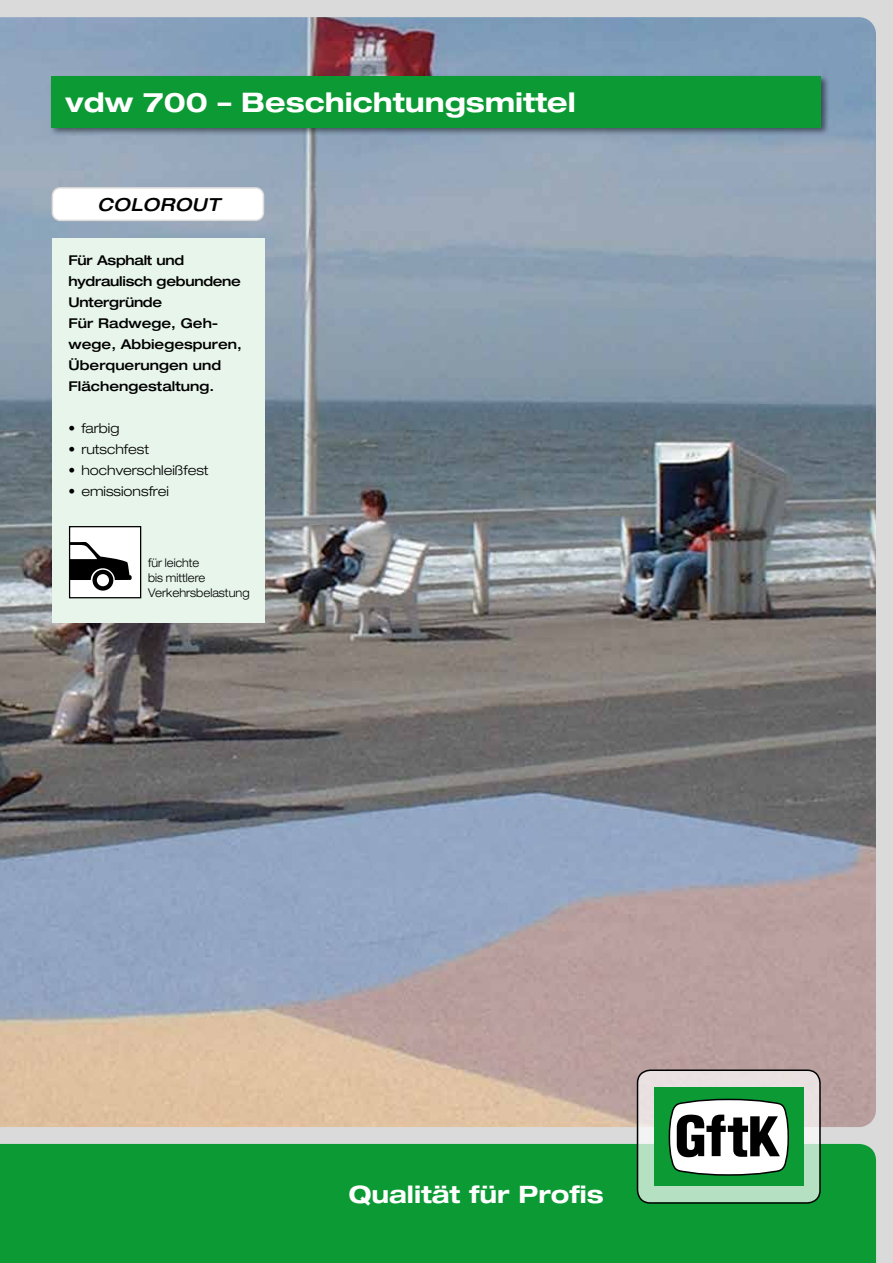
<style>
.page{position:relative;width:893px;height:1263px;background:#dadada}
.page>*{position:absolute;margin:0;border:0;box-sizing:border-box;transform-origin:0 0}
.t1{font:700 expanded 27px "Helvetica Neue LT Std";color:#fff}
.t2{font:700 expanded 24px "Helvetica Neue LT Std";color:#fff}
.t3{font:italic 500 expanded 18px "Helvetica Neue LT Std";letter-spacing:.03em;color:#000}
.t4{font:500 expanded 13.5px/21px "Helvetica Neue LT Std";color:#000}
.t5{font:300 expanded 13.5px "Helvetica Neue LT Std";color:#000}
.t6{font:300 expanded 12px/15px "Helvetica Neue LT Std";color:#000;scale:.88 1}
</style>
<div class="page">
<div style="left:0;top:1144px;width:876px;height:119px;background:#0b9a33"></div>
<img style="left:0;top:17px;width:876px;height:1110px">
<svg style="left:637px;top:1070px;width:183px;height:133px;fill:#e8e0df"></svg>
<div style="left:637px;top:1069px;width:184px;height:135px;border:2px solid #000;border-radius:13px"></div>
<div style="left:654px;top:1087px;width:150px;height:99px;background:#0b9a33"></div>
<svg style="left:668px;top:1098px;width:121px;height:78px;background:#96a49a"></svg>
<div style="left:49px;top:74px;width:781px;height:62px;background:#000;opacity:.5"></div>
<div style="left:52px;top:77px;width:769px;height:51px;background:#0b9a33"></div>
<div style="left:52px;top:188px;width:211px;height:32px;background:#fff;border-radius:8px"></div>
<div style="left:52px;top:187px;width:212px;height:34px;border:2px solid #dadada;border-radius:8px"></div>
<div style="left:52px;top:238px;width:213px;height:385px;background:#e7f5eb"></div>
<div style="left:70px;top:527px;width:71px;height:71px;background:#fff"></div>
<svg style="left:71px;top:542px;width:61px;height:49px"></svg>
<div style="left:69px;top:526px;width:72px;height:72px;border:1px solid #000"></div>
<h1 class="t1" style="left:66px;top:85px;width:512px">vdw 700 – Beschichtungsmittel</h1>
<h3 class="t3" style="left:97px;top:193px;width:124px">COLOROUT</h3>
<p class="t4" style="left:69px;top:249px;width:175px">Für Asphalt und hydraulisch gebundene<br>Untergründe<br>Für Radwege, Geh&shy;wege, Abbiegespuren,<br>Überquerungen und<br>Flächengestaltung.</p>
<p class="t5" style="left:69px;top:420px;width:52px">• farbig</p>
<p class="t5" style="left:69px;top:441px;width:82px">• rutschfest</p>
<p class="t5" style="left:69px;top:462px;width:142px">• hochverschleißfest</p>
<p class="t5" style="left:69px;top:483px;width:102px">• emissionsfrei</p>
<p class="t6" style="left:148px;top:555px;width:117px">für leichte<br>bis mittlere<br>Verkehrsbelastung</p>
<h2 class="t2" style="left:349px;top:1180px;width:257px">Qualität für Profis</h2>
</div>
